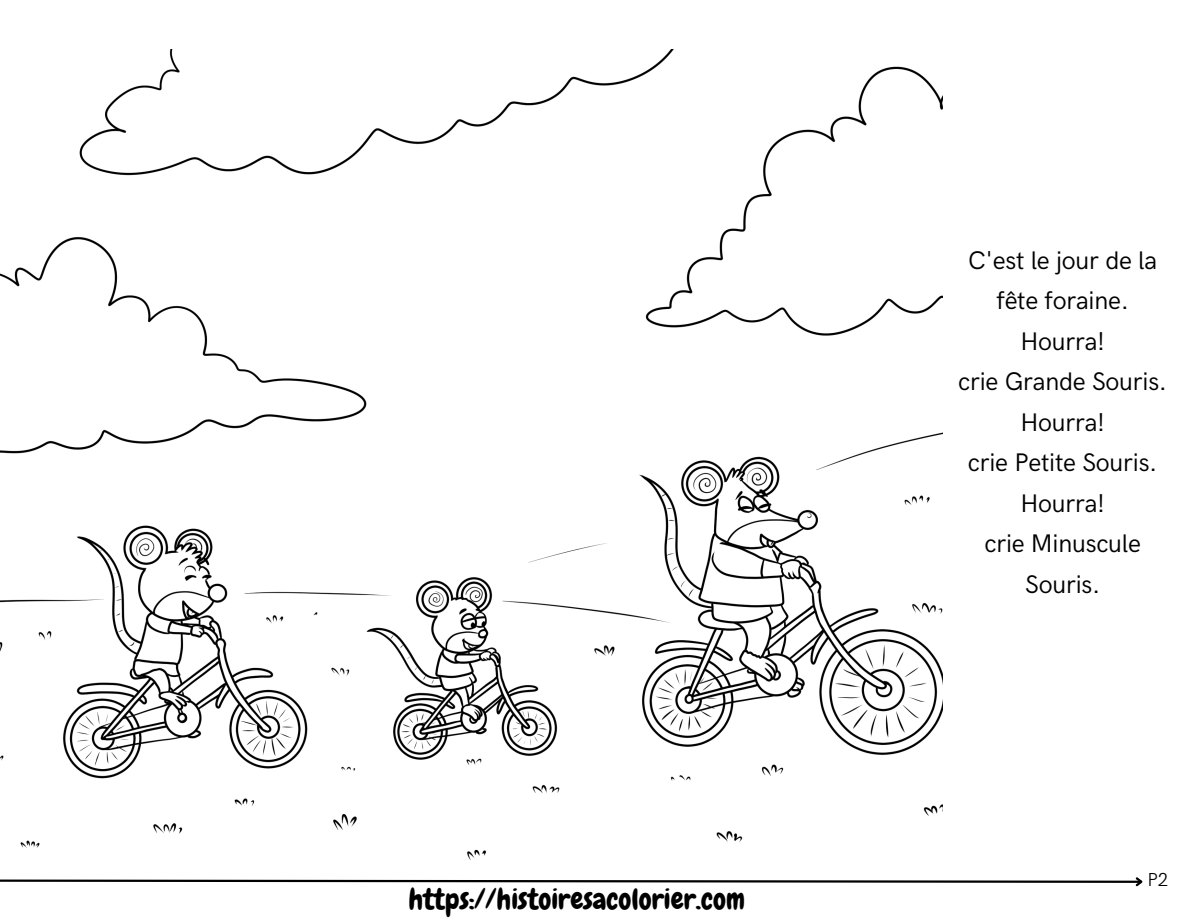
<style>
.page{position:relative;width:1188px;height:918px;background:#fff}
.page>*{position:absolute;margin:0;border:0;box-sizing:border-box;transform-origin:0 0}
.t1{font:28.95px "Chewy";color:#000}
.t2{font:25.5px "HK Grotesk";letter-spacing:-.01em;color:#000}
.t3{font:300 18.9px "HK Grotesk";color:#000}
</style>
<div class="page">
<svg style="left:0;top:877px;width:1143px;height:10px"></svg>
<img style="left:0;top:50px;width:943px;height:810px">
<p class="t1" style="left:409px;top:881px;width:338px">https://histoiresacolorier.com</p>
<p class="t2" style="left:968px;top:246px;width:191px">C'est le jour de la</p>
<p class="t2" style="left:996px;top:286px;width:134px">fête foraine.</p>
<p class="t2" style="left:1020px;top:327px;width:86px">Hourra!</p>
<p class="t2" style="left:958px;top:367px;width:210px">crie Grande Souris.</p>
<p class="t2" style="left:1020px;top:408px;width:86px">Hourra!</p>
<p class="t2" style="left:968px;top:448px;width:191px">crie Petite Souris.</p>
<p class="t2" style="left:1020px;top:489px;width:86px">Hourra!</p>
<p class="t2" style="left:985px;top:529px;width:158px">crie Minuscule</p>
<p class="t2" style="left:1025px;top:570px;width:77px">Souris.</p>
<p class="t3" style="left:1148px;top:869px;width:22px">P2</p>
</div>
